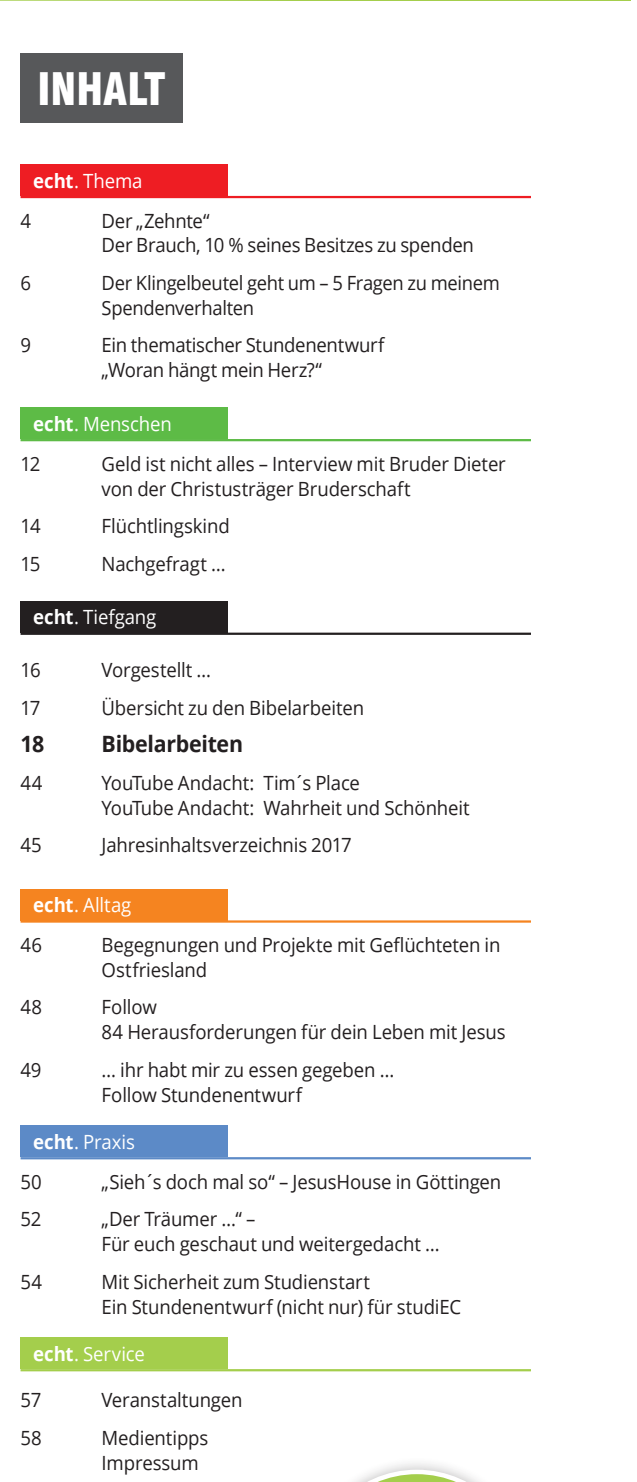
<style>
.page{position:relative;width:637px;height:1482px;background:#fff}
.page>*{position:absolute;margin:0;border:0;box-sizing:border-box;transform-origin:0 0}
.t1{font:900 condensed 43.65px "Swiss 721 BT";color:#fff}
.t2{font:700 22.5px "Open Sans";letter-spacing:-.015em;color:#231f20;scale:.95 1}
.t3{font:19.57px/24.8px "Open Sans";letter-spacing:-.01em;color:#231f20;scale:.95 1}
.t4{font:19.57px/40.1px "Open Sans";letter-spacing:-.005em;color:#fff;scale:.95 1}
.t5{font:19.57px/24.8px "Open Sans";letter-spacing:-.01em;color:#231f20;scale:.94 1}
.s1{font-weight:700}
.s2{color:#231f20}
</style>
<div class="page">
<hr style="left:0;top:0;width:630px;height:1px;background:#a4ce4c">
<div style="left:21px;top:164px;width:207px;height:32px;background:#ee1d23"></div>
<hr style="left:21px;top:196px;width:510px;height:2px;background:#ee1d23">
<div style="left:21px;top:407px;width:207px;height:32px;background:#5dbb46"></div>
<hr style="left:21px;top:439px;width:510px;height:2px;background:#5dbb46">
<div style="left:21px;top:601px;width:207px;height:32px;background:#231f20"></div>
<hr style="left:21px;top:632px;width:510px;height:3px;background:#231f20">
<div style="left:21px;top:888px;width:207px;height:32px;background:#f58420"></div>
<hr style="left:21px;top:920px;width:510px;height:2px;background:#f58420">
<div style="left:21px;top:1125px;width:207px;height:32px;background:#5c8ac7"></div>
<hr style="left:21px;top:1157px;width:510px;height:2px;background:#5c8ac7">
<div style="left:21px;top:1337px;width:207px;height:32px;background:#a4ce4c"></div>
<hr style="left:21px;top:1369px;width:510px;height:2px;background:#a4ce4c">
<div style="left:21px;top:54px;width:162px;height:69px;background:#57585a"></div>
<div style="left:293px;top:1456px;width:248px;height:25px;background:#231f20;opacity:.31"></div>
<svg style="left:306px;top:1469px;width:221px;height:12px"></svg>
<h1 class="t1" style="left:38px;top:63px;width:129px">INHALT</h1>
<p class="t4" style="left:33px;top:160px;width:116px"><span class="s1">echt</span>. Thema</p>
<p class="t3" style="left:21px;top:208px;width:13px">4</p>
<p class="t3" style="left:102px;top:208px;width:393px">Der „Zehnte“<br>Der Brauch, 10 % seines Besitzes zu spenden</p>
<p class="t3" style="left:21px;top:270px;width:13px">6</p>
<p class="t5" style="left:102px;top:270px;width:425px">Der Klingelbeutel geht um – 5 Fragen zu meinem<br>Spendenverhalten</p>
<p class="t3" style="left:21px;top:332px;width:13px">9</p>
<p class="t3" style="left:102px;top:332px;width:299px">Ein thematischer Stundenentwurf „Woran hängt mein Herz?“</p>
<p class="t4" style="left:21px;top:403px;width:161px;text-indent:13px"><span class="s1">echt</span>. Menschen<br><span class="s2">12</span></p>
<p class="t3" style="left:102px;top:451px;width:427px">Geld ist nicht alles – Interview mit Bruder Dieter von der Christusträger Bruderschaft</p>
<p class="t3" style="left:21px;top:513px;width:23px">14</p>
<p class="t3" style="left:102px;top:513px;width:136px">Flüchtlingskind</p>
<p class="t3" style="left:21px;top:550px;width:23px">15</p>
<p class="t3" style="left:102px;top:550px;width:132px">Nachgefragt …</p>
<p class="t4" style="left:33px;top:597px;width:131px"><span class="s1">echt</span>. Tiefgang</p>
<p class="t3" style="left:21px;top:657px;width:23px">16</p>
<p class="t3" style="left:102px;top:657px;width:117px">Vorgestellt …</p>
<p class="t3" style="left:21px;top:694px;width:22px">17</p>
<p class="t3" style="left:102px;top:694px;width:278px">Übersicht zu den Bibelarbeiten</p>
<p class="t2" style="left:21px;top:728px;width:26px">18</p>
<p class="t2" style="left:102px;top:728px;width:150px">Bibelarbeiten</p>
<p class="t3" style="left:21px;top:769px;width:25px">44</p>
<p class="t3" style="left:102px;top:769px;width:389px">YouTube Andacht: Tim´s Place<br>YouTube Andacht: Wahrheit und Schönheit</p>
<p class="t3" style="left:21px;top:832px;width:24px">45</p>
<p class="t3" style="left:102px;top:832px;width:265px">Jahresinhaltsverzeichnis 2017</p>
<p class="t4" style="left:21px;top:884px;width:118px;text-indent:13px"><span class="s1">echt</span>. Alltag<br><span class="s2">46</span></p>
<p class="t3" style="left:102px;top:932px;width:421px">Begegnungen und Projekte mit Geflüchteten in<br>Ostfriesland</p>
<p class="t3" style="left:21px;top:994px;width:24px">48</p>
<p class="t3" style="left:102px;top:994px;width:427px">Follow<br>84 Herausforderungen für dein Leben mit Jesus</p>
<p class="t3" style="left:21px;top:1056px;width:24px">49</p>
<p class="t3" style="left:102px;top:1056px;width:310px">… ihr habt mir zu essen gegeben …<br>Follow Stundenentwurf</p>
<p class="t4" style="left:21px;top:1121px;width:122px;text-indent:13px"><span class="s1">echt</span>. Praxis<br><span class="s2">50</span></p>
<p class="t3" style="left:102px;top:1168px;width:422px">„Sieh´s doch mal so“ – JesusHouse in Göttingen</p>
<p class="t3" style="left:21px;top:1206px;width:24px">52</p>
<p class="t3" style="left:102px;top:1206px;width:357px">„Der Träumer …“ –<br>Für euch geschaut und weitergedacht …</p>
<p class="t3" style="left:21px;top:1268px;width:24px">54</p>
<p class="t3" style="left:102px;top:1268px;width:380px">Mit Sicherheit zum Studienstart<br>Ein Stundenentwurf (nicht nur) für studiEC</p>
<p class="t4" style="left:33px;top:1333px;width:119px"><span class="s1">echt</span>. Service</p>
<p class="t3" style="left:21px;top:1387px;width:24px">57</p>
<p class="t3" style="left:102px;top:1387px;width:150px">Veranstaltungen</p>
<p class="t3" style="left:21px;top:1424px;width:24px">58</p>
<p class="t3" style="left:102px;top:1424px;width:114px">Medientipps<br>Impressum</p>
</div>
